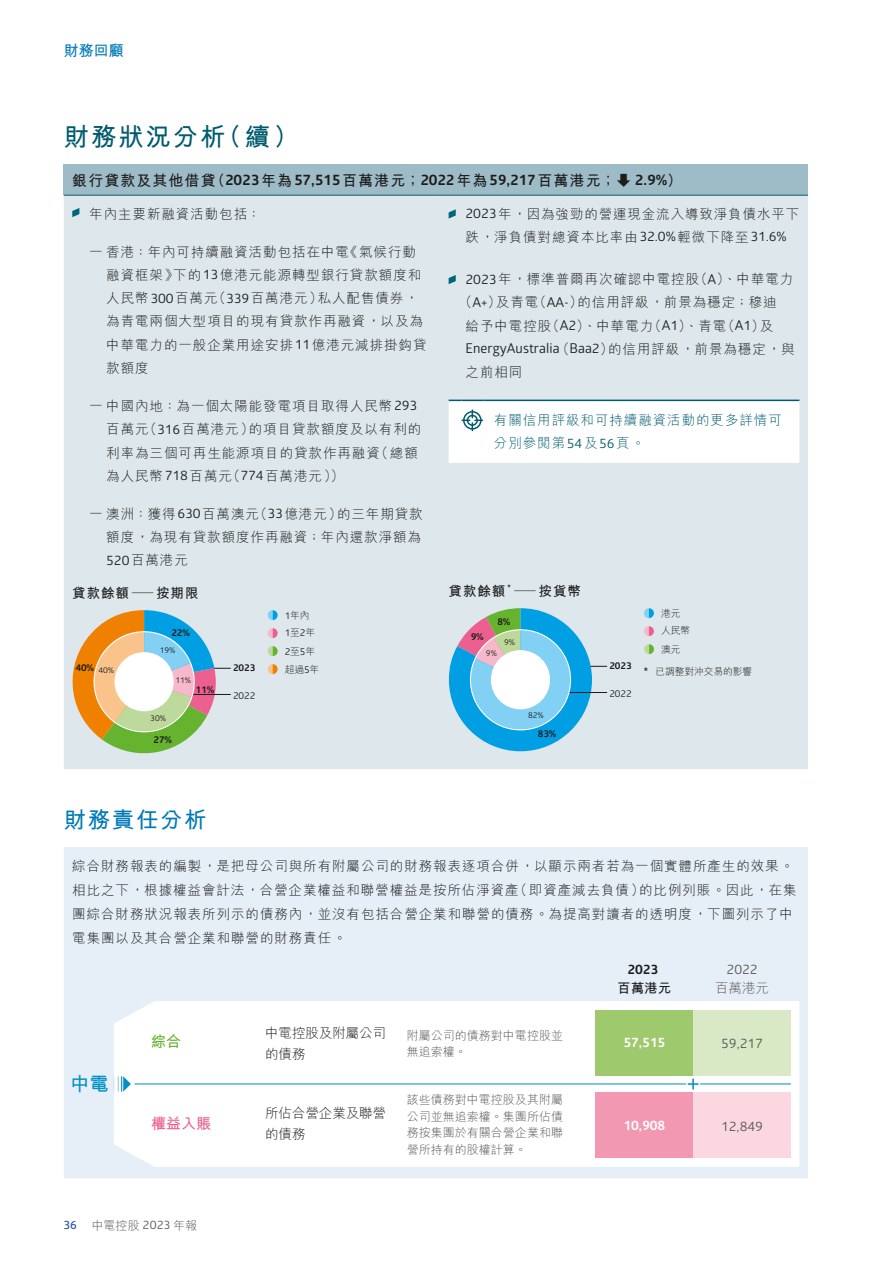
<style>
.page{position:relative;width:893px;height:1263px;background:#fff}
.page>*{position:absolute;margin:0;border:0;box-sizing:border-box;transform-origin:0 0}
.t1{font:700 33px "Glober";color:#0090c6}
.t2{font:700 25.5px "M Hei HK";letter-spacing:.07em;color:#005b6f}
.t3{font:700 22.5px "M Hei HK";letter-spacing:.07em;color:#007ab7}
.t4{font:700 19.5px "M Hei HK";color:#0090c6}
.t5{font:700 15px "M Hei HK";letter-spacing:.07em;color:#1c1c1b}
.t6{font:700 15px "Glober";color:#1c1c1b}
.t7{font:700 15px "M Hei HK";color:#ec6090}
.t8{font:700 15px "M Hei HK";color:#007ab7}
.t9{font:700 15px "M Hei HK";color:#65b32e}
.t10{font:300 13.5px/23.2px "M Hei HK";letter-spacing:.07em;color:#1c1c1b}
.t11{font:13.5px "Glober";color:#1c1c1b}
.t12{font:300 13.5px/23.2px "M Hei HK";letter-spacing:.07em;color:#005b6f}
.t13{font:300 13.5px/21px "M Hei HK";letter-spacing:-.005em;color:#1c1c1b}
.t14{font:700 13.5px "M Hei HK";letter-spacing:.07em;color:#1c1c1b}
.t15{font:13.5px "Glober";color:#575756}
.t16{font:700 13.5px "Glober";color:#fff}
.t17{font:700 13.5px "Glober";color:#1c1c1b}
.t18{font:300 13.5px "M Hei HK";color:#575756}
.t19{font:300 12px/16.5px "M Hei HK";color:#575756}
.t20{font:700 9.75px "Glober";color:#1c1c1b}
.t21{font:300 9.75px/18px "M Hei HK";letter-spacing:-.005em;color:#1c1c1b}
.t22{font:9.75px "Glober";color:#1c1c1b}
.t23{font:8.25px "Glober";color:#1c1c1b}
.s1{font-family:"Glober"}
.s2{font-family:"M Hei HK"}
.s3{font-family:"Glober";font-weight:400}
.s4{font-family:"M Hei HK";font-weight:300}
.s5{font-family:"Glober";font-weight:400;font-size:16.5px}
.s6{font-family:"Glober";font-weight:600;color:#2659a6}
</style>
<div class="page">
<div style="left:64px;top:164px;width:744px;height:31px;background:#9ebcc7"></div>
<div style="left:64px;top:196px;width:744px;height:573px;background:#dde7ec"></div>
<hr style="left:64px;top:195px;width:372px;height:1px;background:#005b6f">
<hr style="left:436px;top:195px;width:372px;height:1px;background:#005b6f">
<svg style="left:72px;top:208px;width:7px;height:9px"></svg>
<svg style="left:449px;top:209px;width:7px;height:10px"></svg>
<svg style="left:449px;top:275px;width:7px;height:9px"></svg>
<svg style="left:449px;top:400px;width:350px;height:63px"></svg>
<svg style="left:268px;top:610px;width:10px;height:10px"></svg>
<svg style="left:268px;top:628px;width:10px;height:10px"></svg>
<svg style="left:268px;top:646px;width:10px;height:10px"></svg>
<svg style="left:268px;top:664px;width:10px;height:10px"></svg>
<svg style="left:72px;top:610px;width:159px;height:144px;background:#bdbe9c"></svg>
<div style="left:115px;top:652px;width:59px;height:59px;background:#fff;border-radius:50%"></div>
<svg style="left:644px;top:608px;width:10px;height:10px"></svg>
<svg style="left:644px;top:644px;width:10px;height:10px"></svg>
<svg style="left:449px;top:608px;width:158px;height:143px;background:#7dc2de"></svg>
<div style="left:491px;top:650px;width:59px;height:59px;background:#fff;border-radius:50%"></div>
<svg style="left:644px;top:626px;width:10px;height:10px"></svg>
<div style="left:64px;top:847px;width:744px;height:331px;background:#e6eef8"></div>
<svg style="left:114px;top:1001px;width:685px;height:83px"></svg>
<svg style="left:114px;top:1084px;width:685px;height:83px"></svg>
<hr style="left:134px;top:1083px;width:657px;height:1px;background:#0090c6">
<svg style="left:685px;top:1076px;width:16px;height:16px"></svg>
<div style="left:693px;top:1010px;width:98px;height:65px;background:#d9e9c5"></div>
<div style="left:693px;top:1092px;width:98px;height:66px;background:#fad7e1"></div>
<div style="left:595px;top:1010px;width:98px;height:65px;background:#9ec96d"></div>
<div style="left:595px;top:1092px;width:98px;height:66px;background:#f298b3"></div>
<svg style="left:113px;top:1076px;width:18px;height:15px"></svg>
<p class="t8" style="left:64px;top:40px;width:61px">財務回顧</p>
<h2 class="t2" style="left:64px;top:118px;width:237px">財務狀況分析（續）</h2>
<p class="t5" style="left:72px;top:169px;width:545px">銀行貸款及其他借貸（<span class="s1">2023</span>年為<span class="s1">57,515</span>百萬港元；<span class="s1">2022</span>年為<span class="s1">59,217</span>百萬港元；</p>
<p class="t6" style="left:635px;top:169px;width:49px">2.9%<span class="s2">）</span></p>
<p class="t10" style="left:89px;top:201px;width:173px">年內主要新融資活動包括：</p>
<p class="t10" style="left:106px;top:240px;width:322px;text-indent:-17px">一香港：年內可持續融資活動包括在中電《氣候行動融資框架》下的<span class="s3">13</span>億港元能源轉型銀行貸款額度和人民幣<span class="s3">300</span>百萬元（<span class="s3">339</span>百萬港元）私人配售債券，為青電兩個大型項目的現有貸款作再融資，以及為中華電力的一般企業用途安排<span class="s3">11</span>億港元減排掛鈎貸款額度</p>
<p class="t10" style="left:106px;top:394px;width:316px;text-indent:-17px">一中國內地：為一個太陽能發電項目取得人民幣<span class="s3">293</span>百萬元（<span class="s3">316</span>百萬港元）的項目貸款額度及以有利的利率為三個可再生能源項目的貸款作再融資（總額為人民幣<span class="s3">718</span>百萬元（<span class="s3">774</span>百萬港元））</p>
<p class="t10" style="left:106px;top:502px;width:318px;text-indent:-17px">一澳洲：獲得<span class="s3">630</span>百萬澳元（<span class="s3">33</span>億港元）的三年期貸款額度，為現有貸款額度作再融資；年內還款淨額為<br><span class="s3">520</span>百萬港元</p>
<p class="t10" style="left:466px;top:201px;width:335px"><span class="s3">2023</span>年，因為強勁的營運現金流入導致淨負債水平下跌，淨負債對總資本比率由<span class="s3">32.0%</span>輕微下降至<span class="s3">31.6%</span></p>
<p class="t10" style="left:466px;top:267px;width:329px"><span class="s3">2023</span>年，標準普爾再次確認中電控股（<span class="s3">A</span>）、中華電力</p>
<p class="t10" style="left:459px;top:290px;width:319px">（<span class="s3">A+</span>）及青電（<span class="s3">AA-</span>）的信用評級，前景為穩定；穆迪</p>
<p class="t10" style="left:466px;top:314px;width:309px">給予中電控股（<span class="s3">A2</span>）、中華電力（<span class="s3">A1</span>）、青電（<span class="s3">A1</span>）及</p>
<p class="t11" style="left:466px;top:339px;width:330px">EnergyAustralia <span class="s4">（</span>Baa2<span class="s4">）的信用評級，前景為穩定，與</span></p>
<p class="t10" style="left:466px;top:360px;width:58px">之前相同</p>
<p class="t12" style="left:494px;top:408px;width:289px">有關信用評級和可持續融資活動的更多詳情可分別參閱第<span class="s3">54</span>及<span class="s3">56</span>頁。</p>
<p class="t14" style="left:72px;top:583px;width:128px">貸款餘額 ─按期限</p>
<p class="t14" style="left:449px;top:581px;width:134px">貸款餘額<span class="s3">*</span> ─按貨幣</p>
<p class="t20" style="left:75px;top:661px;width:20px">40%</p>
<p class="t23" style="left:99px;top:664px;width:17px">40%</p>
<p class="t20" style="left:171px;top:626px;width:20px">22%</p>
<p class="t23" style="left:160px;top:645px;width:17px">19%</p>
<p class="t23" style="left:176px;top:675px;width:17px">11%</p>
<p class="t20" style="left:196px;top:682px;width:20px">11%</p>
<p class="t20" style="left:233px;top:661px;width:24px">2023</p>
<p class="t22" style="left:233px;top:688px;width:24px">2022</p>
<p class="t21" style="left:285px;top:606px;width:26px"><span class="s3">1</span>年內</p>
<p class="t22" style="left:285px;top:644px;width:32px">2<span class="s4">至</span>5<span class="s4">年</span></p>
<p class="t22" style="left:285px;top:626px;width:32px">1<span class="s4">至</span>2<span class="s4">年</span></p>
<p class="t21" style="left:285px;top:659px;width:36px">超過<span class="s3">5</span>年</p>
<p class="t20" style="left:471px;top:630px;width:15px">9%</p>
<p class="t20" style="left:497px;top:614px;width:15px">8%</p>
<p class="t23" style="left:504px;top:636px;width:12px">9%</p>
<p class="t23" style="left:486px;top:648px;width:12px">9%</p>
<p class="t20" style="left:609px;top:659px;width:24px">2023</p>
<p class="t22" style="left:609px;top:686px;width:24px">2022</p>
<p class="t21" style="left:661px;top:604px;width:31px">港元人民幣澳元</p>
<p class="t21" style="left:643px;top:662px;width:111px"><span class="s5">*</span> 已調整對沖交易的影響</p>
<p class="t23" style="left:150px;top:713px;width:17px">30%</p>
<p class="t23" style="left:528px;top:709px;width:17px">82%</p>
<p class="t20" style="left:154px;top:733px;width:20px">27%</p>
<p class="t20" style="left:538px;top:727px;width:20px">83%</p>
<h3 class="t3" style="left:64px;top:803px;width:144px">財務責任分析</h3>
<p class="t10" style="left:72px;top:854px;width:726px;line-height:24px">綜合財務報表的編製，是把母公司與所有附屬公司的財務報表逐項合併，以顯示兩者若為一個實體所產生的效果。相比之下，根據權益會計法，合營企業權益和聯營權益是按所佔淨資產（即資產減去負債）的比例列賬。因此，在集團綜合財務狀況報表所列示的債務內，並沒有包括合營企業和聯營的債務。為提高對讀者的透明度，下圖列示了中電集團以及其合營企業和聯營的財務責任。</p>
<h3 class="t4" style="left:70px;top:1070px;width:41px">中電</h3>
<p class="t9" style="left:151px;top:1030px;width:31px">綜合</p>
<p class="t13" style="left:265px;top:1022px;width:122px">中電控股及附屬公司的債務</p>
<p class="t7" style="left:151px;top:1112px;width:61px">權益入賬</p>
<p class="t13" style="left:265px;top:1102px;width:122px">所佔合營企業及聯營的債務</p>
<p class="t19" style="left:407px;top:1027px;width:158px">附屬公司的債務對中電控股並無追索權。</p>
<p class="t19" style="left:407px;top:1091px;width:158px;text-align:justify">該些債務對中電控股及其附屬公司並無追索權。集團所佔債務按集團於有關合營企業和聯營所持有的股權計算。</p>
<p class="t19" style="left:64px;top:1216px;width:135px"><span class="s6">36</span> 中電控股 <span class="s3">2023</span> 年報</p>
<p class="t17" style="left:627px;top:959px;width:32px">2023</p>
<p class="t14" style="left:617px;top:978px;width:55px">百萬港元</p>
<p class="t15" style="left:727px;top:960px;width:32px">2022</p>
<p class="t18" style="left:715px;top:979px;width:55px">百萬港元</p>
<p class="t16" style="left:623px;top:1033px;width:43px">57,515</p>
<p class="t15" style="left:721px;top:1033px;width:43px">59,217</p>
<h1 class="t1" style="left:685px;top:1059px;width:17px">+</h1>
<p class="t16" style="left:623px;top:1116px;width:43px">10,908</p>
<p class="t15" style="left:721px;top:1116px;width:43px">12,849</p>
</div>
